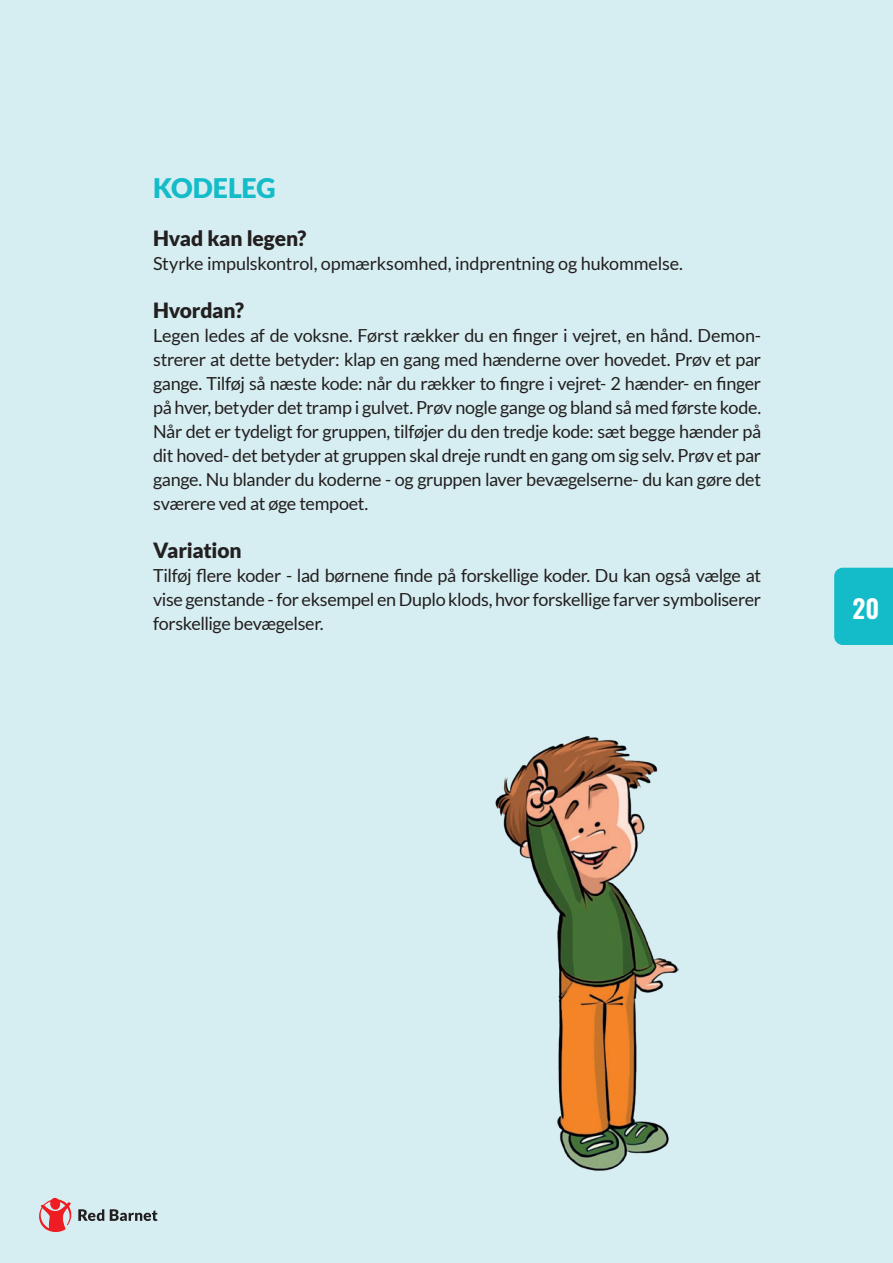
<style>
.page{position:relative;width:893px;height:1263px;background:#d6eef1}
.page>*{position:absolute;margin:0;border:0;box-sizing:border-box;transform-origin:0 0}
.t1{font:900 27px "Lato";letter-spacing:-.01em;color:#14bcc9}
.t2{font:600 25.5px "Oswald";color:#fff}
.t3{font:900 21px "Lato";letter-spacing:-.01em;color:#231f20}
.t4{font:18px/24px "Lato";letter-spacing:-.02em;color:#231f20;text-align:justify}
</style>
<div class="page">
<svg style="left:110px;top:1209px;width:48px;height:12px"></svg>
<svg style="left:39px;top:1198px;width:65px;height:34px"></svg>
<img style="left:495px;top:736px;width:184px;height:435px">
<div style="left:834px;top:568px;width:59px;height:77px;background:#14bcc9"></div>
<h1 class="t1" style="left:153px;top:172px;width:124px">KODELEG</h1>
<p class="t3" style="left:153px;top:226px;width:155px">Hvad kan legen?</p>
<p class="t4" style="left:153px;top:251px;width:531px">Styrke impulskontrol, opmærksomhed, indprentning og hukommelse.</p>
<p class="t3" style="left:153px;top:298px;width:92px">Hvordan?</p>
<p class="t4" style="left:153px;top:323px;width:610px">Legen ledes af de voksne. Først rækker du en finger i vejret, en hånd. Demon&shy;strerer at dette betyder: klap en gang med hænderne over hovedet. Prøv et par gange. Tilføj så næste kode: når du rækker to fingre i vejret- 2 hænder- en finger på hver, betyder det tramp i gulvet. Prøv nogle gange og bland så med første kode.<br>Når det er tydeligt for gruppen, tilføjer du den tredje kode: sæt begge hænder på dit hoved- det betyder at gruppen skal dreje rundt en gang om sig selv. Prøv et par gange. Nu blander du koderne - og gruppen laver bevægelserne- du kan gøre det sværere ved at øge tempoet.</p>
<p class="t3" style="left:153px;top:538px;width:90px">Variation</p>
<p class="t4" style="left:153px;top:563px;width:610px">Tilføj flere koder - lad børnene finde på forskellige koder. Du kan også vælge at vise genstande - for eksempel en Duplo klods, hvor forskellige farver symboliserer forskellige bevægelser.</p>
<h2 class="t2" style="left:853px;top:586px;width:28px">20</h2>
</div>
